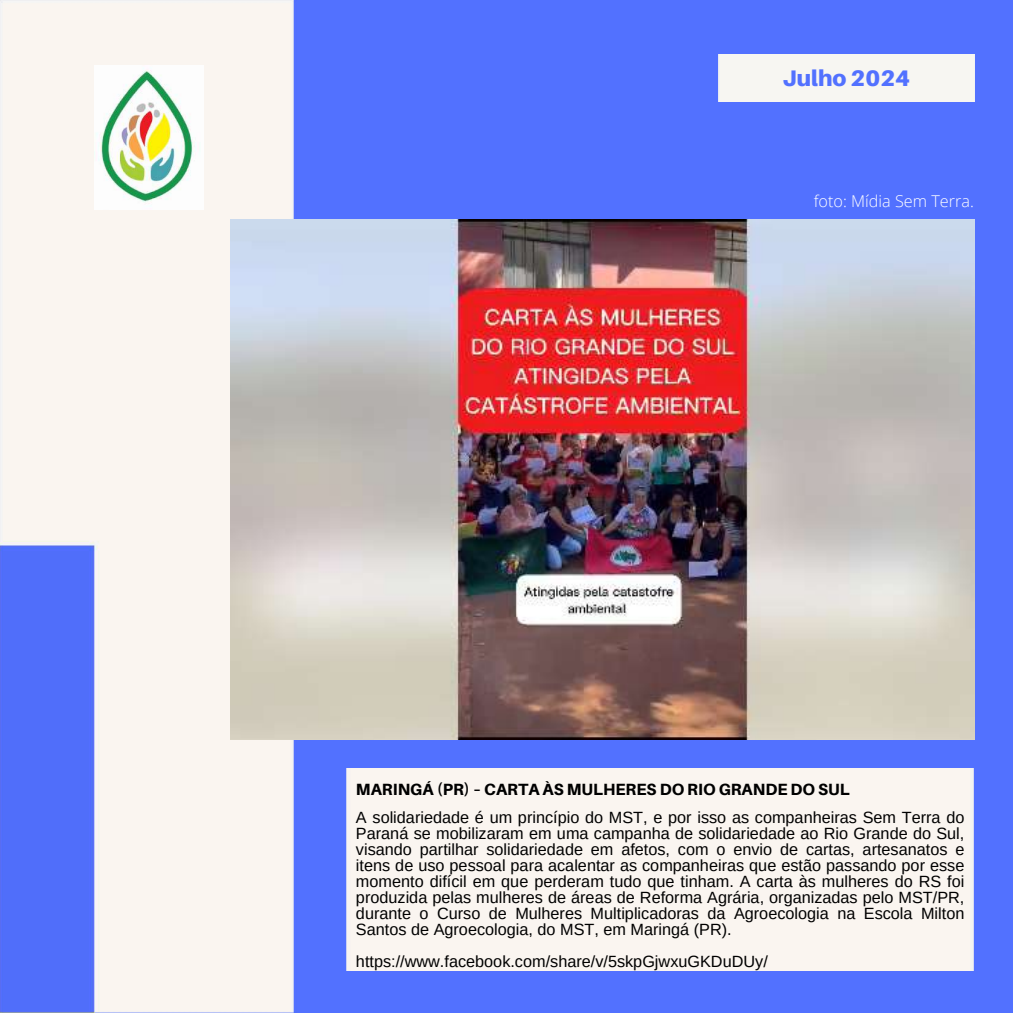
<style>
.page{position:relative;width:1013px;height:1013px;background:#fff}
.page>*{position:absolute;margin:0;border:0;box-sizing:border-box;transform-origin:0 0}
.t1{font:900 22.5px "Aileron";color:#5271ff}
.t2{font:16.25px/16px "Arimo";color:#000;text-align:justify}
.t3{font:800 16.25px "Aileron";color:#000}
.t4{font:300 16.25px "Open Sans";color:#fff}
</style>
<div class="page">
<div style="left:0;top:0;width:1012px;height:1012px;background:#5271ff"></div>
<div style="left:718px;top:54px;width:256px;height:47px;background:#f7f6f2"></div>
<div style="left:346px;top:768px;width:627px;height:202px;background:#faf5f0"></div>
<img style="left:0;top:0;width:299px;height:1012px">
<img style="left:230px;top:219px;width:744px;height:520px">
<img style="left:95px;top:65px;width:108px;height:145px">
<h1 class="t1" style="left:782px;top:64px;width:129px">Julho 2024</h1>
<p class="t4" style="left:813px;top:189px;width:162px">foto: Mídia Sem Terra.</p>
<p class="t3" style="left:356px;top:779px;width:495px">MARINGÁ (PR) – CARTA ÀS MULHERES DO RIO GRANDE DO SUL</p>
<p class="t2" style="left:356px;top:809px;width:610px">A solidariedade é um princípio do MST, e por isso as companheiras Sem Terra do Paraná se mobilizaram em uma campanha de solidariedade ao Rio Grande do Sul, visando partilhar solidariedade em afetos, com o envio de cartas, artesanatos e itens de uso pessoal para acalentar as companheiras que estão passando por esse momento difícil em que perderam tudo que tinham. A carta às mulheres do RS foi produzida pelas mulheres de áreas de Reforma Agrária, organizadas pelo MST/PR, durante o Curso de Mulheres Multiplicadoras da Agroecologia na Escola Milton Santos de Agroecologia, do MST, em Maringá (PR).</p>
<p class="t2" style="left:356px;top:952px;width:413px">https://www.facebook.com/share/v/5skpGjwxuGKDuDUy/</p>
</div>
